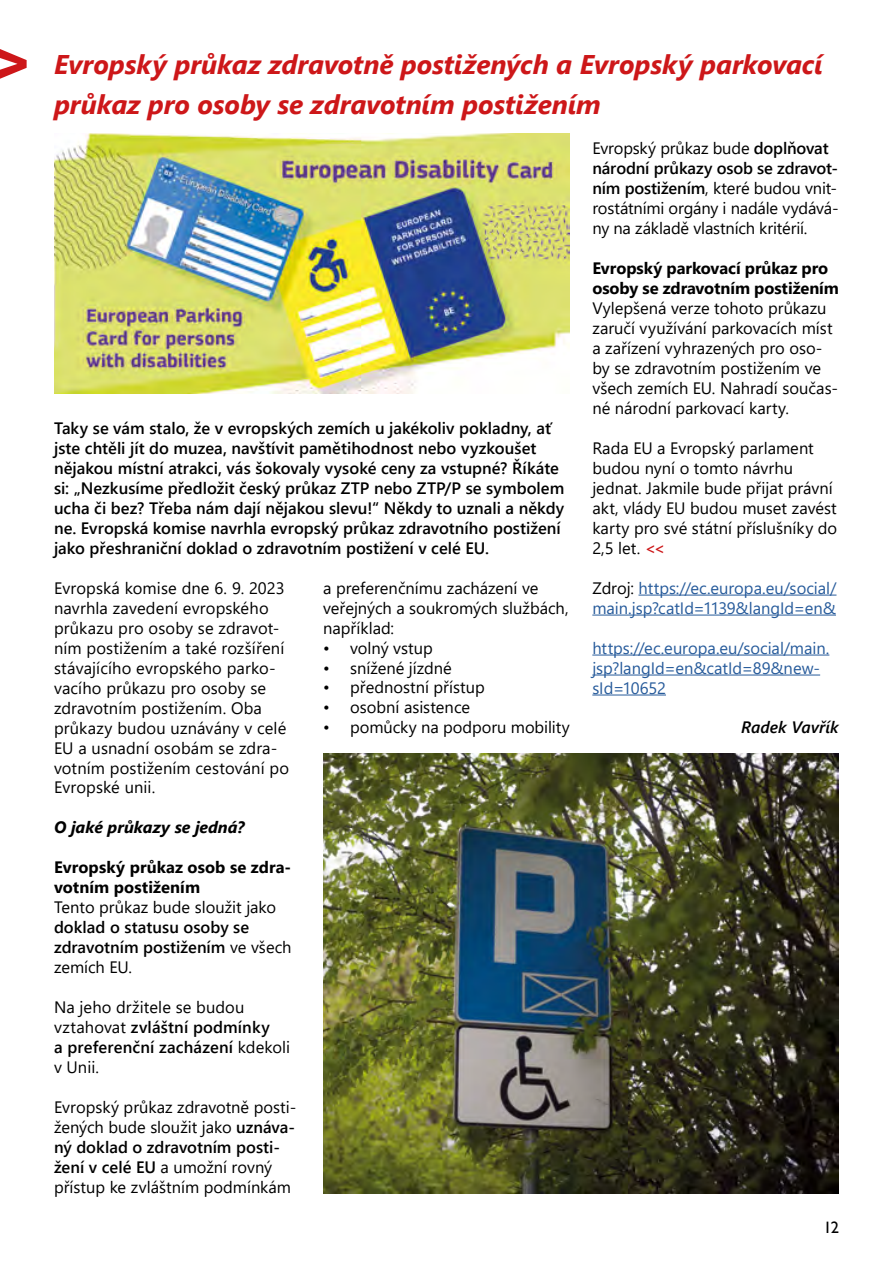
<style>
.page{position:relative;width:893px;height:1263px;background:#fff}
.page>*{position:absolute;margin:0;border:0;box-sizing:border-box;transform-origin:0 0}
.t1{font:italic 700 27px/39.9px "Segoe UI";letter-spacing:-.005em;color:#cd1719}
.t2{font:16.5px/20px "Segoe UI";color:#000}
.t3{font:600 16.5px/20px "Segoe UI";color:#000}
.t4{font:16.5px/20px "Segoe UI";color:#275b9b}
.t5{font:700 16.5px/20px "Segoe UI";color:#000}
.t6{font:italic 700 16.5px "Segoe UI";letter-spacing:.005em;color:#000}
.t7{font:italic 600 16.5px "Segoe UI";letter-spacing:-.005em;color:#000}
.t8{font:16.5px "Gill Sans";color:#000}
.s1{font-weight:400}
.s2{font-weight:600}
.s3{font-weight:600;color:#cd1719}
.s4{color:#000}
</style>
<div class="page">
<img style="left:54px;top:134px;width:516px;height:260px">
<svg style="left:0;top:49px;width:27px;height:30px"></svg>
<hr style="left:638px;top:595px;width:198px;height:1px;background:#275b9b">
<hr style="left:592px;top:615px;width:244px;height:1px;background:#275b9b">
<hr style="left:592px;top:654px;width:237px;height:1px;background:#275b9b">
<hr style="left:592px;top:674px;width:228px;height:1px;background:#275b9b">
<hr style="left:592px;top:694px;width:74px;height:1px;background:#275b9b">
<img style="left:323px;top:753px;width:516px;height:440px">
<h1 class="t1" style="left:54px;top:40px;width:770px">Evropský průkaz zdravotně postižených a Evropský parkovací průkaz pro osoby se zdravotním postižením</h1>
<p class="t3" style="left:54px;top:416px;width:512px">Taky se vám stalo, že v evropských zemích u jakékoliv pokladny, ať jste chtěli jít do muzea, navštívit pamětihodnost nebo vyzkoušet nějakou místní atrakci, vás šokovaly vysoké ceny za vstupné? Říkáte si: „Nezkusíme předložit český průkaz ZTP nebo ZTP/P se symbolem ucha či bez? Třeba nám dají nějakou slevu!“ Někdy to uznali a někdy ne. Evropská komise navrhla evropský průkaz zdravotního postižení jako přeshraniční doklad o zdravotním postižení v celé EU.</p>
<p class="t2" style="left:54px;top:576px;width:237px">Evropská komise dne 6. 9. 2023 navrhla zavedení evropského průkazu pro osoby se zdravot&shy;ním postižením a také rozšíření stávajícího evropského parko&shy;vacího průkazu pro osoby se zdravotním postižením. Oba průkazy budou uznávány v celé<br>EU a usnadní osobám se zdra&shy;votním postižením cestování po<br>Evropské unii.</p>
<p class="t6" style="left:54px;top:812px;width:192px">O jaké průkazy se jedná?</p>
<p class="t5" style="left:54px;top:856px;width:239px">Evropský průkaz osob se zdra&shy;votním postižením</p>
<p class="t2" style="left:54px;top:896px;width:224px">Tento průkaz bude sloužit jako</p>
<p class="t3" style="left:54px;top:916px;width:239px">doklad o statusu osoby se zdravotním postižením <span class="s1">ve všech zemích EU.</span></p>
<p class="t2" style="left:54px;top:996px;width:238px">Na jeho držitele se budou vztahovat <span class="s2">zvláštní podmínky<br>a preferenční zacházení</span> kdekoli v Unii.</p>
<p class="t2" style="left:54px;top:1096px;width:244px">Evropský průkaz zdravotně posti&shy;žených bude sloužit jako <span class="s2">uznáva&shy;ný doklad o zdravotním posti&shy;žení v celé EU</span> a umožní rovný přístup ke zvláštním podmínkám</p>
<p class="t2" style="left:323px;top:576px;width:247px">a preferenčnímu zacházení ve veřejných a soukromých službách, například:</p>
<p class="t2" style="left:323px;top:636px;width:111px">• volný vstup</p>
<p class="t2" style="left:323px;top:656px;width:130px">• snížené jízdné</p>
<p class="t2" style="left:323px;top:676px;width:163px">• přednostní přístup</p>
<p class="t2" style="left:323px;top:696px;width:149px">• osobní asistence</p>
<p class="t2" style="left:323px;top:716px;width:248px">• pomůcky na podporu mobility</p>
<p class="t2" style="left:592px;top:137px;width:248px">Evropský průkaz bude <span class="s2">doplňovat národní průkazy osob se zdravot&shy;ním postižením</span>, které budou vnit&shy;rostátními orgány i nadále vydává&shy;ny na základě vlastních kritérií.</p>
<p class="t5" style="left:592px;top:257px;width:248px">Evropský parkovací průkaz pro osoby se zdravotním postižením</p>
<p class="t2" style="left:592px;top:296px;width:247px">Vylepšená verze tohoto průkazu zaručí využívání parkovacích míst a zařízení vyhrazených pro oso&shy;by se zdravotním postižením ve všech zemích EU. Nahradí součas&shy;né národní parkovací karty.</p>
<p class="t2" style="left:592px;top:436px;width:246px">Rada EU a Evropský parlament budou nyní o tomto návrhu jednat. Jakmile bude přijat právní akt, vlády EU budou muset zavést karty pro své státní příslušníky do<br>2,5 let. <span class="s3">&lt;&lt;</span></p>
<p class="t4" style="left:592px;top:576px;width:246px"><span class="s4">Zdroj:</span> https://ec.europa.eu/social/ main.jsp?catId=1139&amp;langId=en&amp;</p>
<p class="t4" style="left:592px;top:636px;width:239px">https://ec.europa.eu/social/main. jsp?langId=en&amp;catId=89&amp;new&shy;sId=10652</p>
<p class="t7" style="left:741px;top:712px;width:99px">Radek Vavřík</p>
<p class="t8" style="left:823px;top:1218px;width:17px">12</p>
</div>
